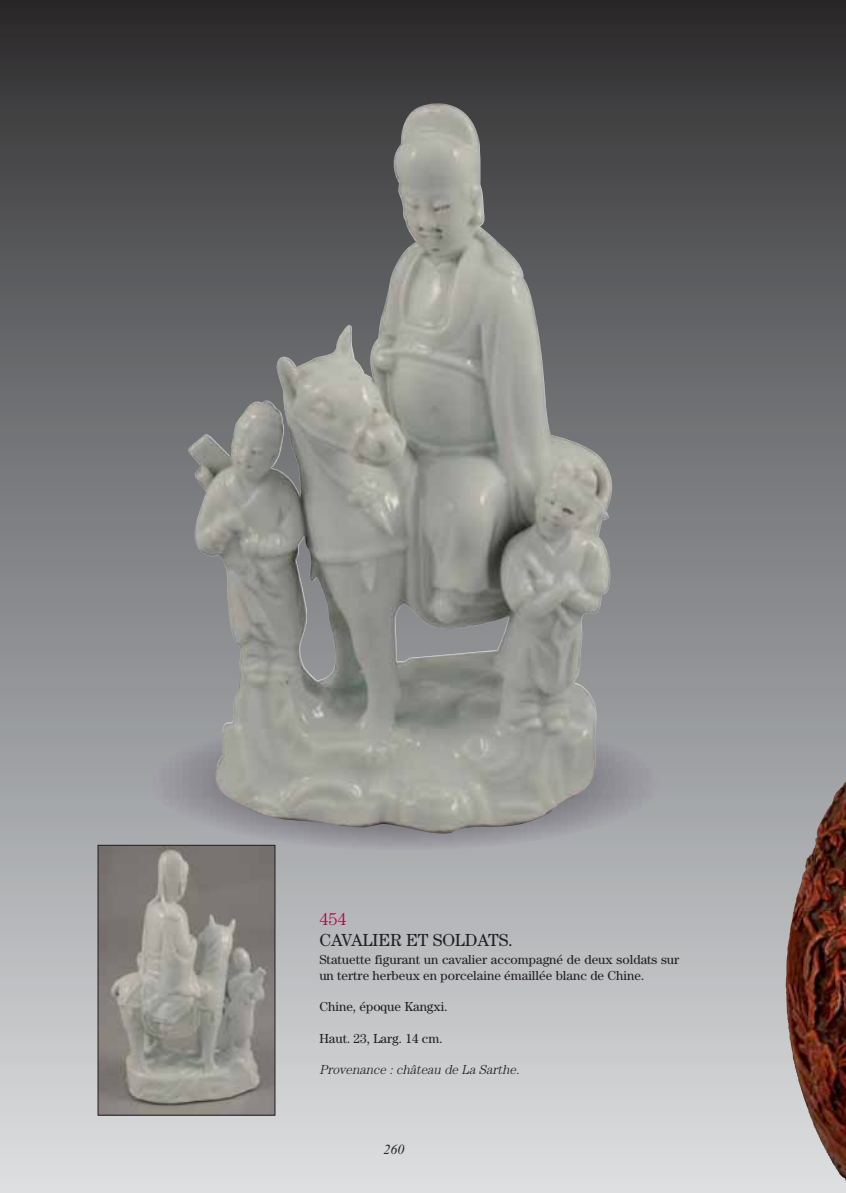
<style>
.page{position:relative;width:846px;height:1193px;background:#fff}
.page>*{position:absolute;margin:0;border:0;box-sizing:border-box;transform-origin:0 0}
.t1{font:17.5px "Century";color:#231f20}
.t2{font:300 17.5px "Century";color:#b00241}
.t3{font:italic 14px "Times New Roman";color:#231f20}
.t4{font:13.12px/15.8px "Century";color:#231f20}
.t5{font:italic 300 13.12px "Century";color:#231f20}
</style>
<div class="page">
<div style="left:0;top:0;width:845px;height:1192px;background:linear-gradient(to bottom,#323335,#dadbdd)"></div>
<img style="left:785px;top:779px;width:60px;height:209px">
<img style="left:99px;top:846px;width:174px;height:267px">
<div style="left:97px;top:844px;width:178px;height:271px;border:1px solid #231f20"></div>
<img style="left:150px;top:715px;width:509px;height:135px">
<img style="left:188px;top:103px;width:424px;height:731px">
<h1 class="t2" style="left:319px;top:912px;width:29px">454</h1>
<h1 class="t1" style="left:319px;top:933px;width:195px">CAVALIER ET SOLDATS.</h1>
<p class="t4" style="left:319px;top:952px;width:361px">Statuette figurant un cavalier accompagné de deux soldats sur un tertre herbeux en porcelaine émaillée blanc de Chine.</p>
<p class="t4" style="left:319px;top:999px;width:130px">Chine, époque Kangxi.</p>
<p class="t4" style="left:319px;top:1031px;width:125px">Haut. 23, Larg. 14 cm.</p>
<p class="t5" style="left:319px;top:1065px;width:204px">Provenance : château de La Sarthe.</p>
<p class="t3" style="left:383px;top:1144px;width:22px">260</p>
</div>
